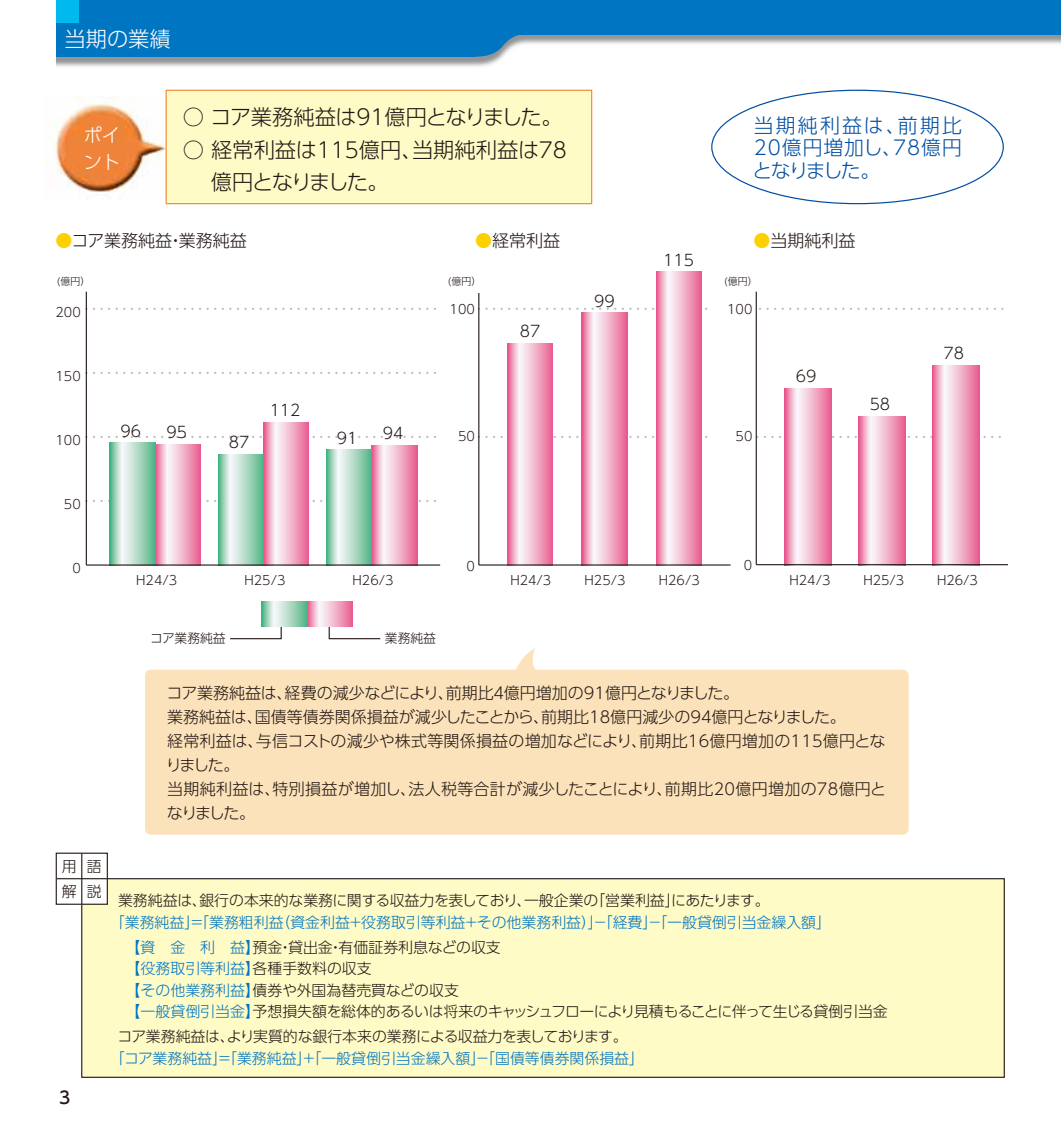
<style>
.page{position:relative;width:1061px;height:1134px;background:#fff}
.page>*{position:absolute;margin:0;border:0;box-sizing:border-box;transform-origin:0 0}
.t1{font:300 21.2px/32.6px "UD Shin Go Pro";color:#221815}
.t2{font:300 21.2px "UD Shin Go Pro";letter-spacing:-.02em;color:#221815}
.t3{font:300 21.2px "UD Shin Go Pro";color:#fff}
.t4{font:300 19.8px/22.6px "UD Shin Go Pro";letter-spacing:.05em;color:#004ea2;text-align:justify}
.t5{font:300 18.4px/27px "UD Shin Go Pro";color:#fff}
.t6{font:300 17px "UD Shin Go Pro";color:#221815}
.t7{font:500 17px "UD Shin Go Pro";color:#221815}
.t8{font:300 16px/24px "UD Shin Go Pro";color:#221815}
.t9{font:300 15.6px "UD Shin Go Pro";color:#221815}
.t10{font:300 14.8px/21.2px "UD Shin Go Pro";color:#221815}
.t11{font:300 14.8px/25.6px "UD Shin Go Pro";color:#0075c2}
.t12{font:300 14.8px "UD Shin Go Pro";letter-spacing:-.025em;color:#221815}
.t13{font:300 12.8px "UD Shin Go Pro";color:#221815}
.t14{font:300 10px "UD Shin Go Pro";color:#221815}
.s1{color:#fdd000}
.s2{color:#221815}
.s3{color:#0075c2}
</style>
<div class="page">
<img style="left:57px;top:34px;width:1003px;height:33px">
<div style="left:57px;top:0;width:419px;height:57px;background:#0075c2"></div>
<div style="left:449px;top:0;width:611px;height:34px;background:#0075c2"></div>
<svg style="left:476px;top:34px;width:73px;height:23px"></svg>
<div style="left:57px;top:0;width:22px;height:23px;background:#00b9ef"></div>
<div style="left:145px;top:670px;width:763px;height:165px;background:#fce2ba;border-radius:6px"></div>
<svg style="left:328px;top:618px;width:53px;height:22px"></svg>
<svg style="left:230px;top:618px;width:52px;height:22px"></svg>
<svg style="left:510px;top:648px;width:29px;height:22px"></svg>
<img style="left:45px;top:96px;width:120px;height:96px">
<div style="left:166px;top:90px;width:425px;height:114px;background:#fffbc7"></div>
<div style="left:165px;top:90px;width:427px;height:114px;border:1px solid #f08437"></div>
<div style="left:82px;top:879px;width:921px;height:198px;background:#fffbc7"></div>
<div style="left:81px;top:878px;width:923px;height:200px;border:1px solid #221815"></div>
<svg style="left:55px;top:852px;width:53px;height:53px"></svg>
<hr style="left:56px;top:878px;width:51px;height:1px;background:#221815">
<hr style="left:81px;top:853px;width:1px;height:51px;background:#221815">
<svg style="left:757px;top:436px;width:244px;height:2px"></svg>
<svg style="left:479px;top:436px;width:229px;height:2px"></svg>
<svg style="left:759px;top:308px;width:244px;height:2px"></svg>
<svg style="left:479px;top:308px;width:229px;height:2px"></svg>
<hr style="left:755px;top:292px;width:1px;height:273px;background:#221815">
<svg style="left:87px;top:500px;width:349px;height:2px"></svg>
<svg style="left:87px;top:436px;width:349px;height:2px"></svg>
<svg style="left:87px;top:372px;width:349px;height:2px"></svg>
<svg style="left:87px;top:308px;width:349px;height:2px"></svg>
<svg style="left:656px;top:272px;width:45px;height:292px;background:#f1adc7"></svg>
<svg style="left:931px;top:366px;width:47px;height:198px;background:#f1b0c9"></svg>
<svg style="left:371px;top:445px;width:46px;height:119px;background:#edaec5"></svg>
<svg style="left:326px;top:449px;width:45px;height:115px;background:#a8d7c1"></svg>
<svg style="left:307px;top:602px;width:45px;height:24px"></svg>
<svg style="left:262px;top:602px;width:45px;height:24px"></svg>
<hr style="left:86px;top:292px;width:1px;height:273px;background:#221815">
<hr style="left:478px;top:293px;width:1px;height:272px;background:#221815">
<svg style="left:263px;top:422px;width:46px;height:142px;background:#eeadc6"></svg>
<svg style="left:218px;top:454px;width:45px;height:110px;background:#a8d7c1"></svg>
<svg style="left:155px;top:444px;width:46px;height:120px;background:#edaec6"></svg>
<svg style="left:110px;top:443px;width:45px;height:121px;background:#a8d7c1"></svg>
<hr style="left:86px;top:564px;width:354px;height:2px;background:#221815">
<svg style="left:581px;top:312px;width:46px;height:252px;background:#f1abc6"></svg>
<svg style="left:507px;top:343px;width:45px;height:221px;background:#f1adc7"></svg>
<hr style="left:478px;top:564px;width:252px;height:2px;background:#221815">
<svg style="left:858px;top:417px;width:47px;height:147px;background:#f1adc6"></svg>
<svg style="left:784px;top:389px;width:47px;height:175px;background:#f1adc6"></svg>
<hr style="left:756px;top:564px;width:251px;height:1px;background:#221815">
<h1 class="t3" style="left:64px;top:22px;width:108px">当期の業績</h1>
<p class="t5" style="left:83px;top:120px;width:38px">ポイント</p>
<h1 class="t2" style="left:183px;top:100px;width:381px">○ コア業務純益は91億円となりました。</h1>
<h1 class="t1" style="left:211px;top:132px;width:357px;text-indent:-28px">○ 経常利益は115億円、当期純利益は78億円となりました。</h1>
<p class="t4" style="left:752px;top:113px;width:211px">当期純利益は、前期比20億円増加し、78億円となりました。</p>
<p class="t6" style="left:55px;top:227px;width:193px"><span class="s1">●</span>コア業務純益・業務純益</p>
<p class="t6" style="left:475px;top:227px;width:87px"><span class="s1">●</span>経常利益</p>
<p class="t6" style="left:753px;top:227px;width:104px"><span class="s1">●</span>当期純利益</p>
<p class="t14" style="left:57px;top:273px;width:35px">(億円）</p>
<p class="t14" style="left:448px;top:273px;width:35px">(億円）</p>
<p class="t14" style="left:724px;top:273px;width:35px">(億円）</p>
<p class="t9" style="left:663px;top:247px;width:32px">115</p>
<p class="t13" style="left:55px;top:302px;width:27px">200</p>
<p class="t13" style="left:449px;top:299px;width:27px">100</p>
<p class="t9" style="left:594px;top:288px;width:22px">99</p>
<p class="t13" style="left:727px;top:299px;width:27px">100</p>
<p class="t9" style="left:520px;top:319px;width:22px">87</p>
<p class="t9" style="left:943px;top:340px;width:22px">78</p>
<p class="t13" style="left:55px;top:366px;width:27px">150</p>
<p class="t9" style="left:795px;top:363px;width:22px">69</p>
<p class="t9" style="left:269px;top:397px;width:32px">112</p>
<p class="t9" style="left:869px;top:391px;width:22px">58</p>
<p class="t13" style="left:55px;top:430px;width:27px">100</p>
<p class="t9" style="left:120px;top:418px;width:22px">96</p>
<p class="t9" style="left:166px;top:419px;width:22px">95</p>
<p class="t9" style="left:229px;top:430px;width:22px">87</p>
<p class="t9" style="left:337px;top:425px;width:22px">91</p>
<p class="t9" style="left:383px;top:420px;width:22px">94</p>
<p class="t13" style="left:458px;top:426px;width:18px">50</p>
<p class="t13" style="left:735px;top:426px;width:18px">50</p>
<p class="t13" style="left:64px;top:494px;width:18px">50</p>
<p class="t13" style="left:72px;top:558px;width:10px">0</p>
<p class="t13" style="left:743px;top:555px;width:10px">0</p>
<p class="t13" style="left:466px;top:555px;width:10px">0</p>
<p class="t13" style="left:136px;top:570px;width:42px">H24/3</p>
<p class="t13" style="left:244px;top:570px;width:42px">H25/3</p>
<p class="t13" style="left:510px;top:570px;width:42px">H24/3</p>
<p class="t13" style="left:584px;top:570px;width:42px">H25/3</p>
<p class="t13" style="left:789px;top:570px;width:42px">H24/3</p>
<p class="t13" style="left:863px;top:570px;width:42px">H25/3</p>
<p class="t13" style="left:352px;top:570px;width:42px">H26/3</p>
<p class="t13" style="left:658px;top:570px;width:42px">H26/3</p>
<p class="t13" style="left:936px;top:570px;width:42px">H26/3</p>
<p class="t13" style="left:150px;top:628px;width:77px">コア業務純益</p>
<p class="t13" style="left:385px;top:628px;width:53px">業務純益</p>
<p class="t10" style="left:62px;top:853px;width:41px;line-height:25.6px">用 語解 説</p>
<p class="t7" style="left:59px;top:1083px;width:13px">3</p>
<p class="t8" style="left:166px;top:680px;width:722px">コア業務純益は、経費の減少などにより、前期比４億円増加の91億円となりました。<br>業務純益は、国債等債券関係損益が減少したことから、前期比18億円減少の94億円となりました。<br>経常利益は、与信コストの減少や株式等関係損益の増加などにより、前期比16億円増加の115億円となりました。<br>当期純利益は、特別損益が増加し、法人税等合計が減少したことにより、前期比20億円増加の78億円となりました。</p>
<p class="t10" style="left:118px;top:890px;width:653px">業務純益は、銀行の本来的な業務に関する収益力を表しており、一般企業の「営業利益」にあたります。</p>
<p class="t11" style="left:118px;top:909px;width:714px;text-indent:-8px">「業務純益」＝「業務粗利益（資金利益＋役務取引等利益＋その他業務利益）」－「経費」－「一般貸倒引当金繰入額」　【資　金　利　益】<span class="s2">預金・貸出金・有価証券利息などの収支　　</span></p>
<p class="t10" style="left:118px;top:958px;width:771px"><span class="s3">　【役務取引等利益】</span>各種手数料の収支<br><span class="s3">　【その他業務利益】</span>債券や外国為替売買などの収支<br><span class="s3">　【一般貸倒引当金】</span>予想損失額を総体的あるいは将来のキャッシュフローにより見積もることに伴って生じる貸倒引当金</p>
<p class="t12" style="left:117px;top:1025px;width:511px">コア業務純益は、より実質的な銀行本来の業務による収益力を表しております。</p>
<p class="t11" style="left:110px;top:1045px;width:535px">「コア業務純益」＝「業務純益」＋「一般貸倒引当金繰入額」－「国債等債券関係損益」</p>
</div>
